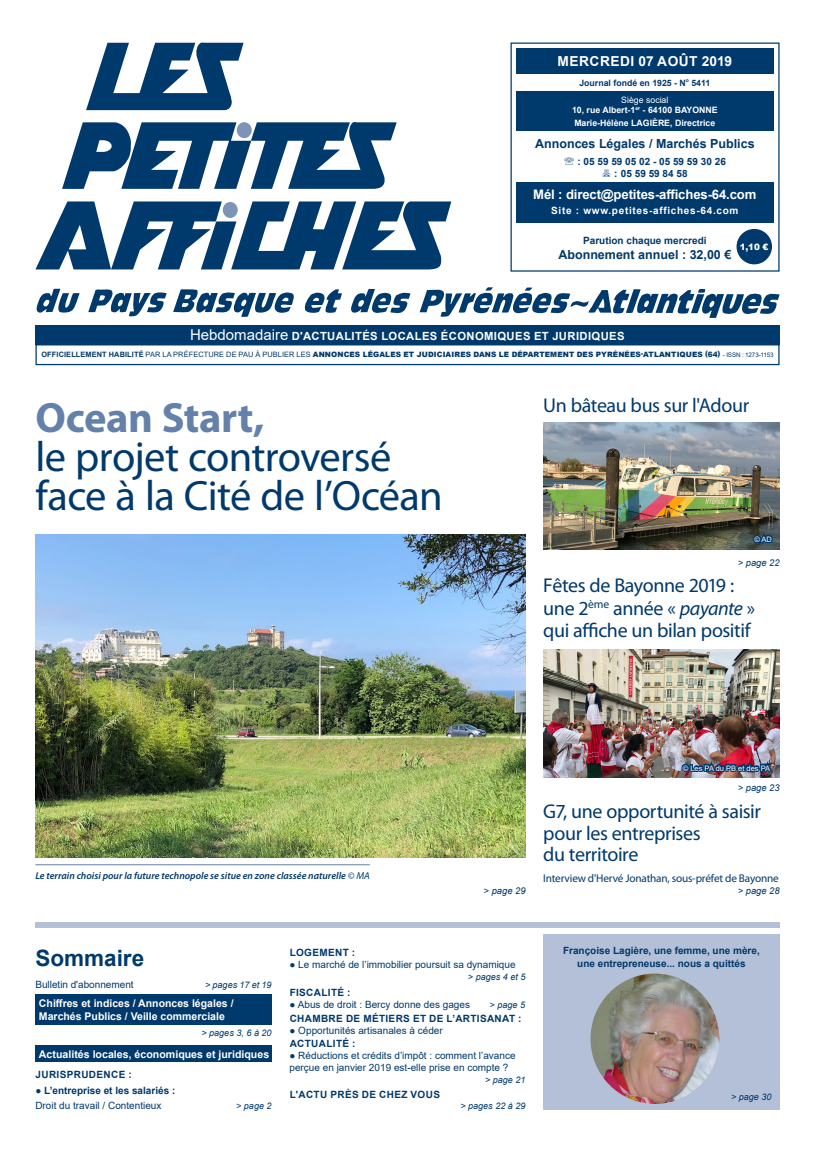
<style>
.page{position:relative;width:815px;height:1150px;background:#fff}
.page>*{position:absolute;margin:0;border:0;box-sizing:border-box;transform-origin:0 0}
.Tritre_principale_co{font:42.5px/38.8px "Myriad Pro";letter-spacing:-.015em;color:#00396c}
.Légende_couleur{font:700 22.5px "Arial";color:#00396c}
.Tritre_principale_co-2{font:20px/21.2px "Myriad Pro";letter-spacing:-.02em;color:#00396c}
.t1{font:700 13.75px "Arial";letter-spacing:.035em;color:#fff}
.t2{font:700 13.12px "Arial";letter-spacing:-.01em;color:#fff}
.t3{font:700 12.5px "Arial";color:#00396c}
.t4{font:700 11.25px "Arial";letter-spacing:.035em;color:#fff}
.Tritre_principale_co-3{font:11.25px "Myriad Pro";letter-spacing:-.015em;color:#00396c}
.Légende_couleur-2{font:700 10.62px/12.8px "Arial";color:#fff}
.t5{font:10px/11.9px "Arial";color:#00396c}
.t6{font:700 10px "Arial";color:#00396c}
.t7{font:700 10px "Arial";letter-spacing:.035em;color:#00396c}
.Légende_couleur-3{font:italic 600 10px "Myriad Pro";color:#00396c}
.t8{font:700 10px "Arial";letter-spacing:.07em;color:#fff}
.Chapo_couleur{font:italic 9.38px "Arial";color:#00396c}
.t9{font:italic 9px "Arial";color:#00396c}
.t10{font:700 8.75px/10.5px "Arial";color:#fff;text-align:center}
.t11{font:700 8.75px "Arial";color:#00396c}
.t12{font:900 8.75px "Arial";color:#fff}
.t13{font:7.5px "Arial";color:#fff}
.t14{font:900 7.38px "Arial";letter-spacing:.015em;color:#00396c}
.t15{font:700 5.12px "Arial";color:#00396c}
.s1{font-style:italic}
.s2{font-weight:400}
.s3{font-weight:400;font-size:15px}
.s4{font-weight:700}
.s5{font-weight:400;font-size:6.25px}
.s6{font-weight:700;color:#6481aa}
</style>
<div class="page">
<div style="left:543px;top:934px;width:237px;height:175px;background:#b4c0d7"></div>
<div style="left:35px;top:344px;width:745px;height:21px;border:1px solid #00396c"></div>
<svg style="left:351px;top:289px;width:60px;height:25px"></svg>
<svg style="left:420px;top:287px;width:360px;height:31px"></svg>
<svg style="left:88px;top:289px;width:79px;height:28px"></svg>
<svg style="left:36px;top:289px;width:44px;height:24px"></svg>
<svg style="left:173px;top:289px;width:169px;height:28px"></svg>
<svg style="left:86px;top:43px;width:158px;height:67px"></svg>
<svg style="left:35px;top:201px;width:416px;height:68px"></svg>
<svg style="left:62px;top:122px;width:335px;height:67px"></svg>
<div style="left:237px;top:122px;width:15px;height:16px;background:#7d94b8;border-radius:50%"></div>
<div style="left:223px;top:202px;width:15px;height:16px;background:#7d94b8;border-radius:50%"></div>
<div style="left:511px;top:43px;width:269px;height:229px;border:1px solid #00396c"></div>
<div style="left:516px;top:91px;width:257px;height:40px;background:#00396c"></div>
<div style="left:516px;top:49px;width:257px;height:25px;background:#00396c"></div>
<div style="left:35px;top:325px;width:745px;height:19px;background:#00396c"></div>
<div style="left:737px;top:230px;width:34px;height:34px;background:#00396c;border-radius:50%"></div>
<div style="left:737px;top:229px;width:35px;height:35px;border:1px solid #00396c;border-radius:50%"></div>
<div style="left:516px;top:182px;width:257px;height:41px;background:#00396c"></div>
<div style="left:35px;top:1046px;width:237px;height:16px;background:#00396c"></div>
<img style="left:35px;top:534px;width:490px;height:323px">
<img style="left:543px;top:422px;width:237px;height:128px">
<div style="left:35px;top:994px;width:237px;height:31px;background:#00396c"></div>
<div style="left:35px;top:922px;width:745px;height:6px;background:#b4c0d7"></div>
<hr style="left:35px;top:864px;width:335px;height:1px;background:#6481aa">
<svg style="left:751px;top:526px;width:24px;height:19px"></svg>
<img style="left:543px;top:650px;width:237px;height:127px">
<img style="left:679px;top:755px;width:95px;height:20px">
<img style="left:590px;top:973px;width:129px;height:131px">
<p class="t1" style="left:558px;top:52px;width:176px">MERCREDI 07 AOÛT 2019</p>
<p class="t11" style="left:579px;top:77px;width:108px">Journal fondé en 1925 <span class="s1">-</span> N</p>
<p class="t15" style="left:686px;top:76px;width:5px">o</p>
<p class="t11" style="left:691px;top:77px;width:20px">5411</p>
<p class="t10" style="left:572px;top:95px;width:147px"><span class="s2">Siège social<br></span>10, rue Albert-1<sup>er</sup> - 64100 BAYONNE</p>
<p class="t10" style="left:574px;top:117px;width:143px">Marie-Hélène LAGIÈRE, Directrice</p>
<p class="t6" style="left:577px;top:155px;width:150px">: 05 59 59 05 02 - 05 59 59 30 26</p>
<p class="t6" style="left:614px;top:167px;width:75px">: 05 59 59 84 58</p>
<p class="t3" style="left:535px;top:135px;width:221px">Annonces Légales / Marchés Publics</p>
<p class="t2" style="left:533px;top:186px;width:225px">Mél : direct@petites-affiches-64.com</p>
<p class="t8" style="left:551px;top:204px;width:189px">Site : www.petites-affiches-64.com</p>
<p class="t6" style="left:583px;top:233px;width:125px">Parution chaque mercredi</p>
<p class="t3" style="left:558px;top:245px;width:174px">Abonnement annuel : 32,00 €</p>
<p class="t12" style="left:740px;top:240px;width:30px">1,10 €</p>
<p class="t4" style="left:190px;top:328px;width:436px"><span class="s3">Hebdomadaire</span> D'ACTUALITÉS LOCALES ÉCONOMIQUES ET JURIDIQUES</p>
<p class="t14" style="left:41px;top:349px;width:734px"><span class="s4">OFFICIELLEMENT HABILITÉ</span> <span class="s2">PAR LA PRÉFECTURE DE PAU À PUBLIER LES</span> ANNONCES LÉGALES ET JUDICIAIRES DANS LE DÉPARTEMENT DES PYRÉNÉES-ATLANTIQUES (64) <span class="s5">- ISSN : 1273-1153</span></p>
<p class="Tritre_principale_co" style="left:35px;top:398px;width:409px"><span class="s6">Ocean Start,<br></span>le projet controversé face à la Cité de l’Océan</p>
<p class="Tritre_principale_co-2" style="left:543px;top:394px;width:207px">Un bâteau bus sur l'Adour</p>
<p class="t13" style="left:754px;top:534px;width:19px">© AD</p>
<p class="Chapo_couleur" style="left:738px;top:556px;width:43px">&gt; page 22</p>
<p class="Tritre_principale_co-2" style="left:543px;top:574px;width:213px;line-height:22.5px">Fêtes de Bayonne 2019 : une 2<sup>ème</sup> année « <span class="s1">payante</span> » qui affiche un bilan positif</p>
<p class="Légende_couleur-3" style="left:35px;top:869px;width:336px">Le terrain choisi pour la future technopole se situe en zone classée naturelle <span class="s2">© MA</span></p>
<p class="Chapo_couleur" style="left:484px;top:884px;width:43px">&gt; page 29</p>
<p class="t13" style="left:683px;top:763px;width:89px">© Les PA du PB et des PA</p>
<p class="Chapo_couleur" style="left:738px;top:782px;width:43px">&gt; page 23</p>
<p class="Tritre_principale_co-2" style="left:543px;top:801px;width:219px">G7, une opportunité à saisir pour les entreprises<br>du territoire</p>
<p class="Tritre_principale_co-3" style="left:543px;top:871px;width:237px">Interview d'Hervé Jonathan, sous-préfet de Bayonne</p>
<p class="Chapo_couleur" style="left:738px;top:884px;width:43px">&gt; page 28</p>
<p class="Légende_couleur" style="left:35px;top:942px;width:110px">Sommaire</p>
<p class="t5" style="left:35px;top:979px;width:100px">Bulletin d'abonnement</p>
<p class="t9" style="left:205px;top:979px;width:68px">&gt; pages 17 et 19</p>
<p class="t9" style="left:201px;top:1027px;width:72px">&gt; pages 3, 6 à 20</p>
<p class="Légende_couleur-2" style="left:39px;top:1047px;width:232px">Actualités locales, économiques et juridiques</p>
<p class="t7" style="left:36px;top:1067px;width:98px">JURISPRUDENCE :</p>
<p class="t6" style="left:35px;top:1083px;width:141px"><span class="s2">●</span> L’entreprise et les salariés :</p>
<p class="t5" style="left:35px;top:1100px;width:128px">Droit du travail / Contentieux</p>
<p class="t9" style="left:236px;top:1100px;width:37px">&gt; page 2</p>
<p class="Légende_couleur-2" style="left:39px;top:997px;width:196px">Chiffres et indices / Annonces légales /<br>Marchés Publics / Veille commerciale</p>
<p class="t7" style="left:290px;top:946px;width:67px">LOGEMENT :</p>
<p class="t5" style="left:289px;top:959px;width:228px">● Le marché de l’immobilier poursuit sa dynamique</p>
<p class="t9" style="left:468px;top:971px;width:59px">&gt; pages 4 et 5</p>
<p class="t7" style="left:290px;top:985px;width:62px">FISCALITÉ :</p>
<p class="t5" style="left:289px;top:998px;width:182px">● Abus de droit : Bercy donne des gages</p>
<p class="t9" style="left:490px;top:998px;width:37px">&gt; page 5</p>
<p class="t7" style="left:290px;top:1012px;width:233px">CHAMBRE DE MÉTIERS ET DE L’ARTISANAT :</p>
<p class="t5" style="left:289px;top:1024px;width:155px">● Opportunités artisanales à céder</p>
<p class="t7" style="left:290px;top:1037px;width:67px">ACTUALITÉ :</p>
<p class="t5" style="left:289px;top:1050px;width:228px">● Réductions et crédits d’impôt : comment l’avance perçue en janvier 2019 est-elle prise en compte ?</p>
<p class="t9" style="left:485px;top:1074px;width:42px">&gt; page 21</p>
<p class="t7" style="left:290px;top:1087px;width:152px">L'ACTU PRÈS DE CHEZ VOUS</p>
<p class="t9" style="left:460px;top:1100px;width:67px">&gt; pages 22 à 29</p>
<p class="t6" style="left:563px;top:943px;width:198px">Françoise Lagière, une femme, une mère,</p>
<p class="t6" style="left:577px;top:956px;width:170px">une entrepreneuse... nous a quittés</p>
<p class="t9" style="left:731px;top:1091px;width:42px">&gt; page 30</p>
</div>
